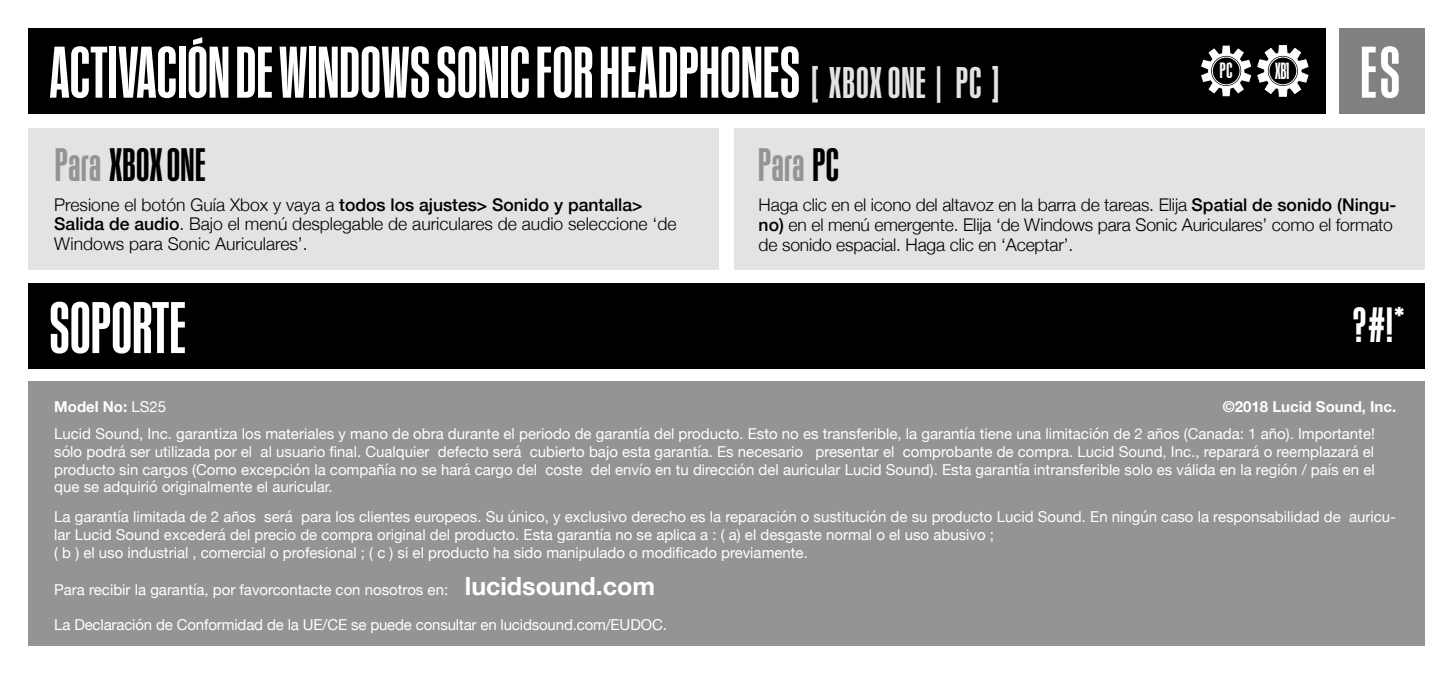
<style>
.page{position:relative;width:1453px;height:674px;background:#fff}
.page>*{position:absolute;margin:0;border:0;box-sizing:border-box;transform-origin:0 0}
.t1{font:500 70px "Kommissar X Cond";letter-spacing:.015em;color:#fff}
.t2{font:500 47.5px "Kommissar X Cond";color:#fff}
.t3{font:500 45px "Kommissar X Cond";letter-spacing:.02em;color:#000}
.t4{font:500 45px "Kommissar X Cond";letter-spacing:.015em;color:#949494}
.t5{font:500 22.5px "Kommissar X Cond";color:#fff;scale:.88 1}
.t6{font:500 21.25px "Kommissar X Cond";color:#fff}
.t7{font:300 17.5px/19.5px "Helvetica Neue";letter-spacing:-.01em;color:#000}
.t8{font:15px/17.5px "Helvetica Neue";color:#fff;text-align:justify}
.t9{font:700 15px "Helvetica Neue";color:#fff}
.s1{font-size:42.5px;color:#e3e3e3}
.s2{color:#949494}
.s3{color:#000}
.s4{font-weight:500}
.s5{font-weight:400}
.s6{font-weight:700;font-size:25px}
</style>
<div class="page">
<div style="left:28px;top:128px;width:691px;height:141px;background:#e3e3e3"></div>
<div style="left:734px;top:128px;width:690px;height:141px;background:#e3e3e3"></div>
<div style="left:28px;top:381px;width:1396px;height:264px;background:#949494"></div>
<div style="left:28px;top:28px;width:1297px;height:85px;background:#000"></div>
<div style="left:28px;top:283px;width:1396px;height:86px;background:#000"></div>
<div style="left:1339px;top:28px;width:85px;height:85px;background:#818181"></div>
<svg style="left:1257px;top:45px;width:52px;height:52px"></svg>
<svg style="left:1268px;top:56px;width:30px;height:30px"></svg>
<div style="left:1269px;top:57px;width:28px;height:28px;border:1px solid #fff;border-radius:50%"></div>
<svg style="left:1201px;top:46px;width:50px;height:50px"></svg>
<svg style="left:1211px;top:56px;width:30px;height:30px"></svg>
<div style="left:1212px;top:57px;width:28px;height:28px;border:1px solid #fff;border-radius:50%"></div>
<h1 class="t1" style="left:50px;top:27px;width:950px">ACTIVACIÓN DE WINDOWS SONIC FOR HEADPHONES <span class="s1">[ XBOX ONE | PC ]</span></h1>
<h1 class="t1" style="left:1361px;top:27px;width:40px">ES</h1>
<h3 class="t6" style="left:1220px;top:57px;width:14px">PC</h3>
<h3 class="t5" style="left:1275px;top:56px;width:18px">XB1</h3>
<h3 class="t3" style="left:55px;top:135px;width:152px"><span class="s2">Para</span> XBOX ONE</h3>
<h3 class="t4" style="left:758px;top:135px;width:82px">Para <span class="s3">PC</span></h3>
<p class="t7" style="left:759px;top:194px;width:639px">Haga clic en el icono del altavoz en la barra de tareas. Elija <span class="s4">Spatial de sonido (Ningu&shy;no)</span> en el menú emergente. Elija ‘de Windows para Sonic Auriculares’ como el formato de sonido espacial. Haga clic en ‘Aceptar’.</p>
<p class="t7" style="left:54px;top:193px;width:624px">Presione el botón Guía Xbox y vaya a <span class="s4">todos los ajustes&gt; Sonido y pantalla&gt;<br>Salida de audio</span>. Bajo el menú desplegable de auriculares de audio seleccione ‘de<br>Windows para Sonic Auriculares’.</p>
<h1 class="t1" style="left:50px;top:282px;width:138px">SOPORTE</h1>
<h2 class="t2" style="left:1353px;top:294px;width:53px">?#!*</h2>
<p class="t9" style="left:54px;top:394px;width:113px">Model No: <span class="s5">LS25</span></p>
<p class="t9" style="left:1223px;top:394px;width:175px">©2018 Lucid Sound, Inc.</p>
<p class="t8" style="left:54px;top:426px;width:1322px">Lucid Sound, Inc. garantiza los materiales y mano de obra durante el periodo de garantía del producto. Esto no es transferible, la garantía tiene una limitación de 2 años (Canada: 1 año). Importante! sólo podrá ser utilizada por el al usuario final. Cualquier defecto será cubierto bajo esta garantía. Es necesario presentar el comprobante de compra. Lucid Sound, Inc., reparará o reemplazará el producto sin cargos (Como excepción la compañía no se hará cargo del coste del envío en tu dirección del auricular Lucid Sound). Esta garantía intransferible solo es válida en la región / país en el que se adquirió originalmente el auricular.</p>
<p class="t8" style="left:54px;top:508px;width:1343px;text-align:left">La garantía limitada de 2 años será para los clientes europeos. Su único, y exclusivo derecho es la reparación o sustitución de su producto Lucid Sound. En ningún caso la responsabilidad de auricu&shy;lar Lucid Sound excederá del precio de compra original del producto. Esta garantía no se aplica a : ( a) el desgaste normal o el uso abusivo ;<br>( b ) el uso industrial , comercial o profesional ; ( c ) si el producto ha sido manipulado o modificado previamente.</p>
<p class="t8" style="left:54px;top:581px;width:602px">Para recibir la garantía, por favorcontacte con nosotros en: <span class="s6">lucidsound.com</span></p>
<p class="t8" style="left:54px;top:616px;width:614px">La Declaración de Conformidad de la UE/CE se puede consultar en lucidsound.com/EUDOC.</p>
</div>
